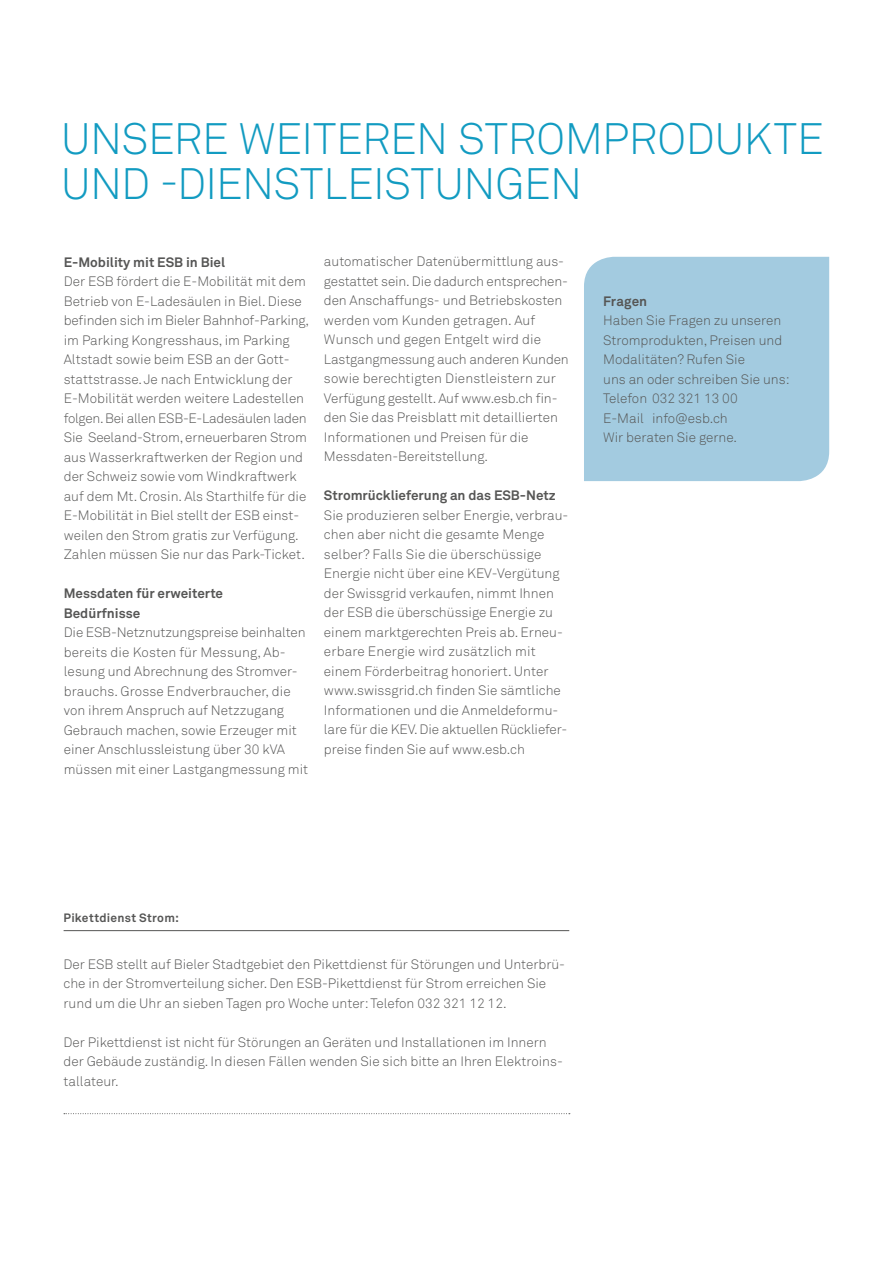
<style>
.page{position:relative;width:893px;height:1263px;background:#fff}
.page>*{position:absolute;margin:0;border:0;box-sizing:border-box;transform-origin:0 0}
.t1{font:300 43.5px/45px "Akkurat Pro";letter-spacing:-.01em;color:#129bc1}
.t2{font:300 13.5px/19.5px "Akkurat Pro";color:#565655}
.t3{font:700 13.5px/19.5px "Akkurat Pro";color:#565655}
.t4{font:700 12px "Akkurat Pro";letter-spacing:.025em;color:#565655}
</style>
<div class="page">
<div style="left:584px;top:257px;width:245px;height:224px;background:#a3cbe0"></div>
<hr style="left:64px;top:930px;width:505px;height:1px;background:#565655">
<svg style="left:64px;top:1113px;width:506px;height:1px"></svg>
<h1 class="t1" style="left:61px;top:117px;width:765px">UNSERE WEITEREN STROMPRODUKTE<br>UND -DIENSTLEISTUNGEN</h1>
<p class="t3" style="left:64px;top:252px;width:163px">E-Mobility mit ESB in Biel</p>
<p class="t2" style="left:64px;top:272px;width:247px">Der ESB fördert die E-Mobilität mit dem Betrieb von E-Ladesäulen in Biel. Diese befinden sich im Bieler Bahnhof-Parking, im Parking Kongresshaus, im Parking Altstadt sowie beim ESB an der Gott&shy;stattstrasse. Je nach Entwicklung der E-Mobilität werden weitere Ladestellen folgen. Bei allen ESB-E-Ladesäulen laden Sie Seeland-Strom, erneuerbaren Strom aus Wasserkraftwerken der Region und der Schweiz sowie vom Windkraftwerk auf dem Mt. Crosin. Als Starthilfe für die E-Mobilität in Biel stellt der ESB einst&shy;weilen den Strom gratis zur Verfügung.<br>Zahlen müssen Sie nur das Park-Ticket.</p>
<p class="t3" style="left:64px;top:583px;width:161px">Messdaten für erweiterte<br>Bedürfnisse</p>
<p class="t2" style="left:64px;top:622px;width:246px">Die ESB-Netznutzungspreise beinhalten bereits die Kosten für Messung, Ab&shy;lesung und Abrechnung des Stromver&shy;brauchs. Grosse Endverbraucher, die von ihrem Anspruch auf Netzzugang Gebrauch machen, sowie Erzeuger mit einer Anschlussleistung über 30 kVA müssen mit einer Lastgangmessung mit</p>
<p class="t2" style="left:324px;top:252px;width:246px">automatischer Datenübermittlung aus&shy;gestattet sein. Die dadurch entsprechen&shy;den Anschaffungs- und Betriebskosten werden vom Kunden getragen. Auf Wunsch und gegen Entgelt wird die Lastgangmessung auch anderen Kunden sowie berechtigten Dienstleistern zur Verfügung gestellt. Auf www.esb.ch fin&shy;den Sie das Preisblatt mit detaillierten Informationen und Preisen für die Messdaten-Bereitstellung.</p>
<p class="t3" style="left:324px;top:486px;width:233px">Stromrücklieferung an das ESB-Netz</p>
<p class="t2" style="left:324px;top:505px;width:246px">Sie produzieren selber Energie, verbrau&shy;chen aber nicht die gesamte Menge selber? Falls Sie die überschüssige Energie nicht über eine KEV-Vergütung der Swissgrid verkaufen, nimmt Ihnen der ESB die überschüssige Energie zu einem marktgerechten Preis ab. Erneu&shy;erbare Energie wird zusätzlich mit einem Förderbeitrag honoriert. Unter www.swissgrid.ch finden Sie sämtliche Informationen und die Anmeldeformu&shy;lare für die KEV. Die aktuellen Rückliefer&shy;preise finden Sie auf www.esb.ch</p>
<p class="t3" style="left:603px;top:291px;width:46px">Fragen</p>
<p class="t2" style="left:603px;top:311px;width:188px">Haben Sie Fragen zu unseren<br>Stromprodukten, Preisen und<br>Modalitäten? Rufen Sie<br>uns an oder schreiben Sie uns:<br>Telefon 032 321 13 00<br>E-Mail info@esb.ch<br>Wir beraten Sie gerne.</p>
<p class="t4" style="left:64px;top:910px;width:117px">Pikettdienst Strom:</p>
<p class="t2" style="left:64px;top:954px;width:503px">Der ESB stellt auf Bieler Stadtgebiet den Pikettdienst für Störungen und Unterbrü&shy;che in der Stromverteilung sicher. Den ESB-Pikettdienst für Strom erreichen Sie rund um die Uhr an sieben Tagen pro Woche unter: Telefon 032 321 12 12.</p>
<p class="t2" style="left:64px;top:1032px;width:501px">Der Pikettdienst ist nicht für Störungen an Geräten und Installationen im Innern der Gebäude zuständig. In diesen Fällen wenden Sie sich bitte an Ihren Elektroins&shy;tallateur.</p>
</div>
